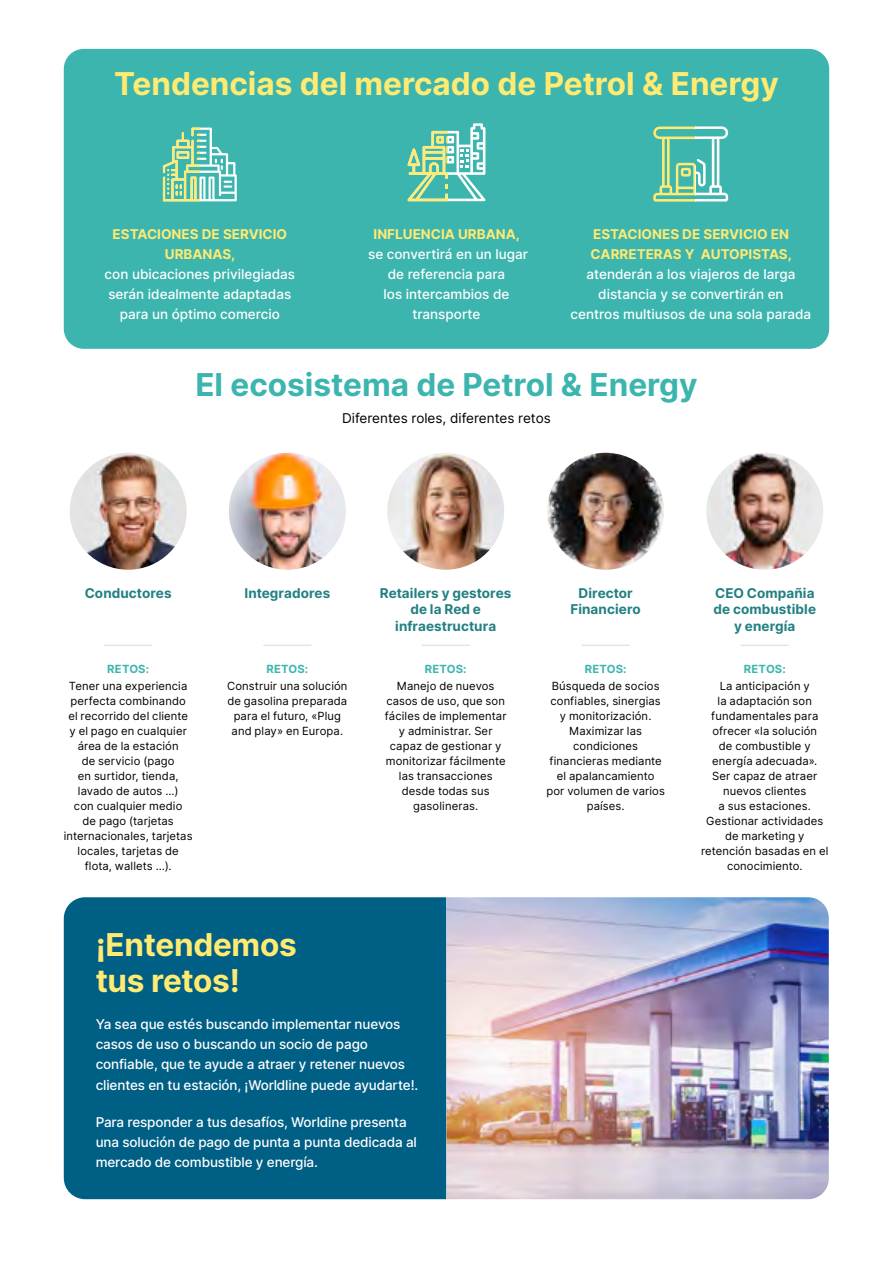
<style>
.page{position:relative;width:893px;height:1263px;background:#fff}
.page>*{position:absolute;margin:0;border:0;box-sizing:border-box;transform-origin:0 0}
.Headline{font:700 31.5px/36px "Inter";color:#ffea72}
.Headline-2{font:700 31.5px "Inter";color:#3db5af}
.texte_9{font:500 13.5px/20.1px "Inter";letter-spacing:-.01em;color:#fff;text-align:center}
.t1{font:700 13.5px/16.5px "Inter";letter-spacing:.005em;color:#238082;text-align:center}
.texte_9-2{font:13.5px "Inter";color:#000}
.texte_9-3{font:700 13.5px "Inter";color:#ffea72}
.t2{font:11.25px/15px "Inter";letter-spacing:.01em;color:#000;text-align:center}
.t3{font:700 11.25px "Inter";letter-spacing:.01em;color:#3db5af}
.s1{font-weight:700;color:#ffea72}
</style>
<div class="page">
<hr style="left:892px;top:0;width:1px;height:1263px;background:#005f85">
<div style="left:64px;top:897px;width:382px;height:302px;background:#005f85"></div>
<img style="left:446px;top:897px;width:383px;height:302px">
<div style="left:64px;top:49px;width:765px;height:300px;background:#3db5af;border-radius:20px"></div>
<svg style="left:407px;top:123px;width:79px;height:78px"></svg>
<svg style="left:163px;top:128px;width:74px;height:73px"></svg>
<svg style="left:653px;top:126px;width:76px;height:75px"></svg>
<img style="left:70px;top:453px;width:117px;height:117px;border-radius:58px">
<img style="left:229px;top:453px;width:117px;height:117px;border-radius:58px">
<img style="left:387px;top:453px;width:117px;height:117px;border-radius:58px">
<img style="left:547px;top:453px;width:117px;height:117px;border-radius:58px">
<img style="left:706px;top:453px;width:117px;height:117px;border-radius:58px">
<hr style="left:104px;top:644px;width:48px;height:2px;background:#e3e4e4">
<hr style="left:263px;top:644px;width:48px;height:2px;background:#e3e4e4">
<hr style="left:422px;top:644px;width:48px;height:2px;background:#e3e4e4">
<hr style="left:582px;top:644px;width:48px;height:2px;background:#e3e4e4">
<hr style="left:741px;top:644px;width:48px;height:2px;background:#e3e4e4">
<p class="Headline" style="left:114px;top:65px;width:666px">Tendencias del mercado de Petrol &amp; Energy</p>
<p class="texte_9" style="left:105px;top:224px;width:192px"><span class="s1">ESTACIONES DE SERVICIO<br>URBANAS,<br></span>con ubicaciones privilegiadas serán idealmente adaptadas para un óptimo comercio</p>
<p class="texte_9-3" style="left:374px;top:224px;width:148px">INFLUENCIA URBANA,</p>
<p class="texte_9" style="left:368px;top:244px;width:161px">se convertirá en un lugar</p>
<p class="texte_9" style="left:383px;top:264px;width:127px">de referencia para los intercambios de transporte</p>
<p class="texte_9" style="left:587px;top:223px;width:210px"><span class="s1">ESTACIONES DE SERVICIO EN<br>CARRETERAS Y AUTOPISTAS, </span>atenderán a los viajeros de larga distancia y se convertirán en</p>
<p class="texte_9" style="left:571px;top:304px;width:242px">centros multiusos de una sola parada</p>
<p class="Headline-2" style="left:195px;top:362px;width:504px">El ecosistema de Petrol &amp; Energy</p>
<p class="texte_9-2" style="left:342px;top:408px;width:210px">Diferentes roles, diferentes retos</p>
<p class="t1" style="left:85px;top:584px;width:88px">Conductores</p>
<p class="t1" style="left:244px;top:584px;width:87px">Integradores</p>
<p class="t1" style="left:380px;top:584px;width:133px">Retailers y gestores de la Red e infraestructura</p>
<p class="t1" style="left:570px;top:584px;width:72px">Director<br>Financiero</p>
<p class="t1" style="left:713px;top:584px;width:104px">CEO Compañia de combustible y energía</p>
<p class="t3" style="left:107px;top:661px;width:43px">RETOS:</p>
<p class="t2" style="left:64px;top:678px;width:130px">Tener una experiencia perfecta combinando<br>el recorrido del cliente<br>y el pago en cualquier área de la estación<br>de servicio (pago<br>en surtidor, tienda, lavado de autos ...)<br>con cualquier medio<br>de pago (tarjetas internacionales, tarjetas locales, tarjetas de flota, wallets ...).</p>
<p class="t3" style="left:266px;top:661px;width:43px">RETOS:</p>
<p class="t2" style="left:227px;top:678px;width:122px">Construir una solución de gasolina preparada para el futuro, «Plug and play» en Europa.</p>
<p class="Headline" style="left:96px;top:926px;width:203px">¡Entendemos tus retos!</p>
<p class="t3" style="left:425px;top:661px;width:43px">RETOS:</p>
<p class="t2" style="left:385px;top:678px;width:123px">Manejo de nuevos casos de uso, que son fáciles de implementar y administrar. Ser capaz de gestionar y monitorizar fácilmente las transacciones desde todas sus gasolineras.</p>
<p class="texte_9" style="left:96px;top:1014px;width:324px;text-align:left">Ya sea que estés buscando implementar nuevos casos de uso o buscando un socio de pago confiable, que te ayude a atraer y retener nuevos clientes en tu estación, ¡Worldline puede ayudarte!.</p>
<p class="texte_9" style="left:96px;top:1111px;width:323px;text-align:left">Para responder a tus desafíos, Worldine presenta una solución de pago de punta a punta dedicada al mercado de combustible y energía.</p>
<p class="t3" style="left:585px;top:661px;width:43px">RETOS:</p>
<p class="t2" style="left:546px;top:678px;width:120px">Búsqueda de socios confiables, sinergias y monitorización.<br>Maximizar las condiciones financieras mediante el apalancamiento por volumen de varios países.</p>
<p class="t3" style="left:744px;top:661px;width:43px">RETOS:</p>
<p class="t2" style="left:701px;top:678px;width:129px">La anticipación y<br>la adaptación son fundamentales para ofrecer «la solución<br>de combustible y energía adecuada».<br>Ser capaz de atraer nuevos clientes<br>a sus estaciones.<br>Gestionar actividades de marketing y retención basadas en el conocimiento.</p>
</div>
